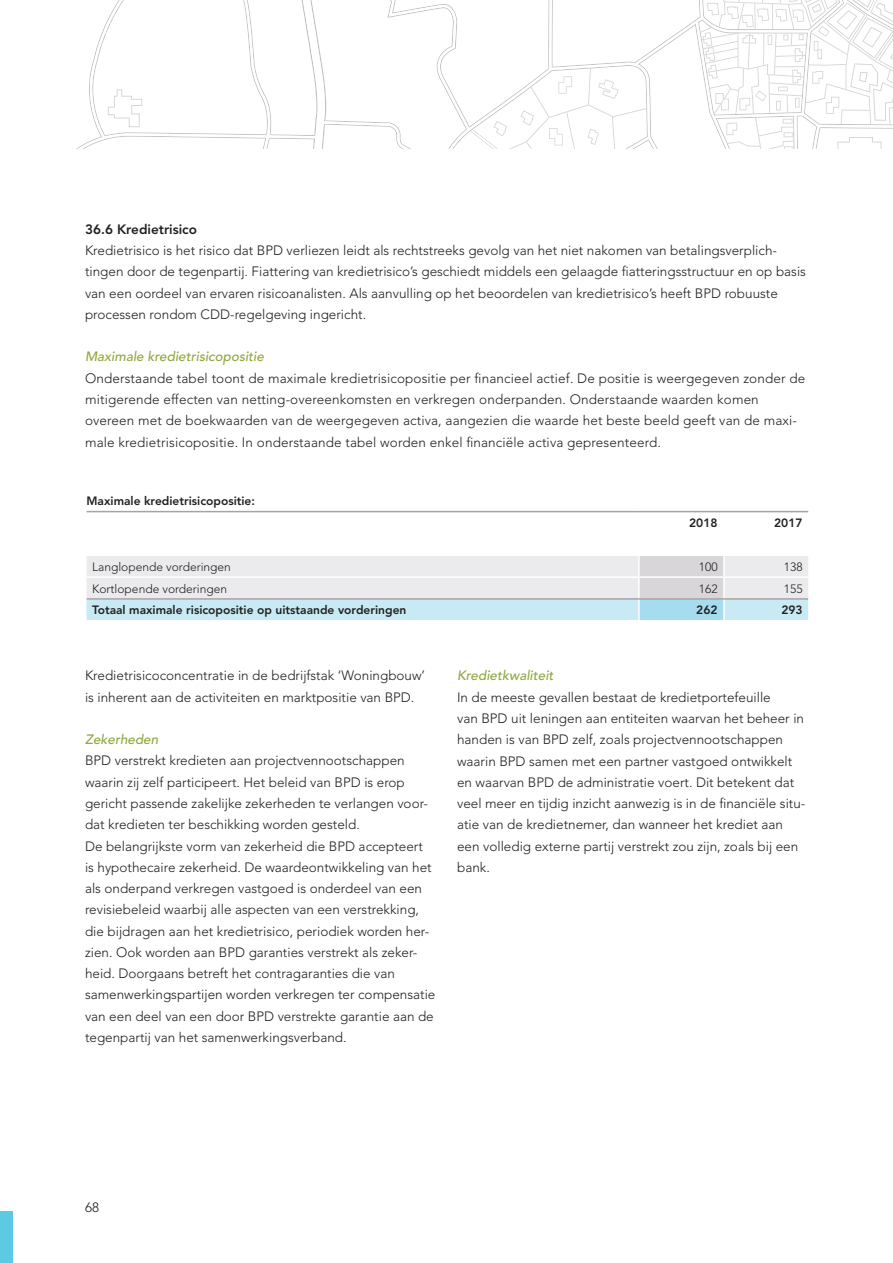
<style>
.page{position:relative;width:893px;height:1263px;background:#fff}
.page>*{position:absolute;margin:0;border:0;box-sizing:border-box;transform-origin:0 0}
.t1{font:300 13.5px/21.3px "Avenir LT Std";color:#231f20}
.t2{font:italic 500 13.5px "Avenir LT Std";color:#90a83d}
.t3{font:800 13.5px "Avenir LT Std";color:#231f20}
.t4{font:800 12px "Avenir LT Std";color:#231f20}
.t5{font:300 12px "Avenir LT Std";color:#231f20}
</style>
<div class="page">
<div style="left:0;top:1212px;width:13px;height:51px;background:#5dcae4"></div>
<svg style="left:76px;top:0;width:817px;height:149px"></svg>
<svg style="left:87px;top:556px;width:721px;height:64px;background:#dee8ed"></svg>
<div style="left:639px;top:599px;width:85px;height:22px;background:#a5ddee"></div>
<hr style="left:723px;top:556px;width:2px;height:20px;background:#fff">
<hr style="left:85px;top:576px;width:554px;height:2px;background:#fff">
<hr style="left:639px;top:576px;width:85px;height:2px;background:#fff">
<hr style="left:724px;top:576px;width:86px;height:2px;background:#fff">
<hr style="left:723px;top:578px;width:2px;height:20px;background:#fff">
<hr style="left:638px;top:556px;width:2px;height:20px;background:#fff">
<hr style="left:638px;top:578px;width:2px;height:20px;background:#fff">
<hr style="left:639px;top:598px;width:85px;height:2px;background:#a7a2a8">
<hr style="left:639px;top:620px;width:85px;height:1px;background:#fff">
<hr style="left:87px;top:511px;width:552px;height:1px;background:#a7a2a8">
<hr style="left:639px;top:511px;width:85px;height:1px;background:#a7a2a8">
<hr style="left:724px;top:511px;width:84px;height:1px;background:#a7a2a8">
<hr style="left:724px;top:598px;width:84px;height:2px;background:#a7a2a8">
<hr style="left:723px;top:600px;width:2px;height:20px;background:#fff">
<hr style="left:87px;top:598px;width:552px;height:2px;background:#a7a2a8">
<hr style="left:638px;top:600px;width:2px;height:20px;background:#fff">
<p class="t3" style="left:85px;top:221px;width:113px">36.6 Kredietrisico</p>
<p class="t1" style="left:85px;top:240px;width:722px">Kredietrisico is het risico dat BPD verliezen leidt als rechtstreeks gevolg van het niet nakomen van betalings verplich&shy;tingen door de tegenpartij. Fiattering van kredietrisico’s geschiedt middels een gelaagde fiatteringsstructuur en op basis van een oordeel van ervaren risicoanalisten. Als aanvulling op het beoordelen van kredietrisico’s heeft BPD robuuste processen rondom CDD- regelgeving ingericht.</p>
<p class="t2" style="left:85px;top:349px;width:180px">Maximale kredietrisicopositie</p>
<p class="t1" style="left:85px;top:367px;width:722px">Onderstaande tabel toont de maximale kredietrisicopositie per financieel actief. De positie is weergegeven zonder de mitigerende effecten van netting -overeenkomsten en verkregen onderpanden. Onderstaande waarden komen overeen met de boekwaarden van de weergegeven activa, aangezien die waarde het beste beeld geeft van de maxi&shy;male kredietrisico positie. In onderstaande tabel worden enkel financiële activa gepresenteerd.</p>
<p class="t4" style="left:87px;top:494px;width:170px">Maximale kredietrisicopositie:</p>
<p class="t4" style="left:689px;top:516px;width:30px">2018</p>
<p class="t4" style="left:774px;top:516px;width:30px">2017</p>
<p class="t5" style="left:92px;top:559px;width:140px">Langlopende vorderingen</p>
<p class="t5" style="left:699px;top:559px;width:20px">100</p>
<p class="t5" style="left:784px;top:559px;width:20px">138</p>
<p class="t5" style="left:92px;top:581px;width:136px">Kortlopende vorderingen</p>
<p class="t5" style="left:699px;top:581px;width:20px">162</p>
<p class="t5" style="left:784px;top:581px;width:20px">155</p>
<p class="t4" style="left:92px;top:603px;width:316px">Totaal maximale risicopositie op uitstaande vorderingen</p>
<p class="t4" style="left:696px;top:603px;width:23px">262</p>
<p class="t4" style="left:781px;top:603px;width:23px">293</p>
<p class="t1" style="left:85px;top:665px;width:342px">Kredietrisico concentratie in de bedrijfstak ‘Woningbouw’ is inherent aan de activiteiten en marktpositie van BPD.</p>
<p class="t2" style="left:85px;top:732px;width:75px">Zekerheden</p>
<p class="t1" style="left:85px;top:750px;width:352px">BPD verstrekt kredieten aan projectvennootschappen waarin zij zelf participeert. Het beleid van BPD is erop gericht passende zakelijke zekerheden te verlangen voor&shy;dat kredieten ter beschikking worden gesteld.<br>De belangrijkste vorm van zekerheid die BPD accepteert<br>is hypothecaire zekerheid. De waarde ontwikkeling van het als onderpand verkregen vastgoed is onderdeel van een revisiebeleid waarbij alle aspecten van een verstrek king, die bijdragen aan het kredietrisico, periodiek worden her&shy;zien. Ook worden aan BPD garanties verstrekt als zeker&shy;heid. Doorgaans betreft het contragaranties die van samenwerkingspartijen worden verkregen ter compensatie van een deel van een door BPD verstrekte garantie aan de tegenpartij van het samenwerkingsverband.</p>
<p class="t2" style="left:457px;top:668px;width:98px">Kredietkwaliteit</p>
<p class="t1" style="left:457px;top:686px;width:350px">In de meeste gevallen bestaat de kredietportefeuille<br>van BPD uit leningen aan entiteiten waarvan het beheer in handen is van BPD zelf, zoals project vennootschappen waarin BPD samen met een partner vastgoed ontwikkelt en waarvan BPD de administratie voert. Dit betekent dat veel meer en tijdig inzicht aanwezig is in de financiële situ&shy;atie van de kredietnemer, dan wanneer het krediet aan een volledig externe partij verstrekt zou zijn, zoals bij een bank.</p>
<p class="t1" style="left:85px;top:1197px;width:16px">68</p>
</div>
